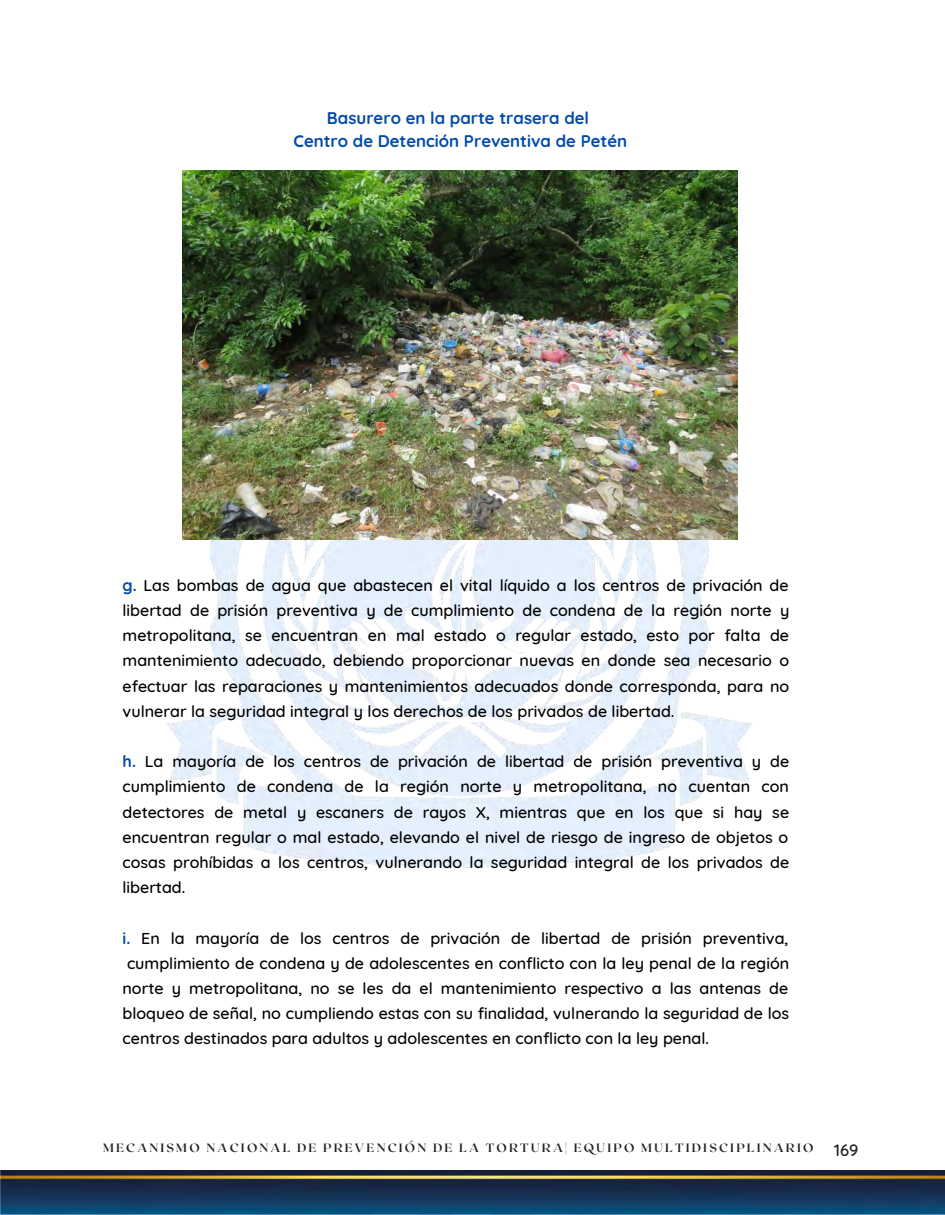
<style>
.page{position:relative;width:945px;height:1215px;background:#fff}
.page>*{position:absolute;margin:0;border:0;box-sizing:border-box;transform-origin:0 0}
.t1{font:700 16.8px/23.1px "Quicksand";color:#004aad;text-align:center}
.t2{font:500 16.05px/25.2px "Quicksand";color:#000;text-align:justify}
.t3{font:700 12px "Roxborough CF";letter-spacing:.18em;color:#231f20}
.s1{font-weight:700;color:#004aad}
.s2{font-family:"Quicksand";font-weight:500;font-size:16.8px}
</style>
<div class="page">
<img style="left:166px;top:329px;width:586px;height:539px">
<img style="left:183px;top:170px;width:554px;height:370px">
<img style="left:0;top:1170px;width:945px;height:45px">
<p class="t1" style="left:293px;top:105px;width:335px">Basurero en la parte trasera del<br>Centro de Detención Preventiva de Petén</p>
<p class="t2" style="left:123px;top:571px;width:668px"><span class="s1">g.</span> Las bombas de agua que abastecen el vital líquido a los centros de privación de libertad de prisión preventiva y de cumplimiento de condena de la región norte y metropolitana, se encuentran en mal estado o regular estado, esto por falta de mantenimiento adecuado, debiendo proporcionar nuevas en donde sea necesario o efectuar las reparaciones y mantenimientos adecuados donde corresponda, para no vulnerar la seguridad integral y los derechos de los privados de libertad.</p>
<p class="t2" style="left:123px;top:747px;width:668px"><span class="s1">h.</span> La mayoría de los centros de privación de libertad de prisión preventiva y de cumplimiento de condena de la región norte y metropolitana, no cuentan con detectores de metal y escaners de rayos X, mientras que en los que si hay se encuentran regular o mal estado, elevando el nivel de riesgo de ingreso de objetos o cosas prohíbidas a los centros, vulnerando la seguridad integral de los privados de libertad.</p>
<p class="t2" style="left:123px;top:924px;width:668px"><span class="s1">i.</span> En la mayoría de los centros de privación de libertad de prisión preventiva, cumplimiento de condena y de adolescentes en conflicto con la ley penal de la región norte y metropolitana, no se les da el mantenimiento respectivo a las antenas de bloqueo de señal, no cumpliendo estas con su finalidad, vulnerando la seguridad de los centros destinados para adultos y adolescentes en conflicto con la ley penal.</p>
<p class="t3" style="left:103px;top:1140px;width:757px">MECANISMO NACIONAL DE PREVENCIÓN DE LA TORTURA| EQUIPO MULTIDISCIPLINARIO <span class="s2">169</span></p>
</div>
